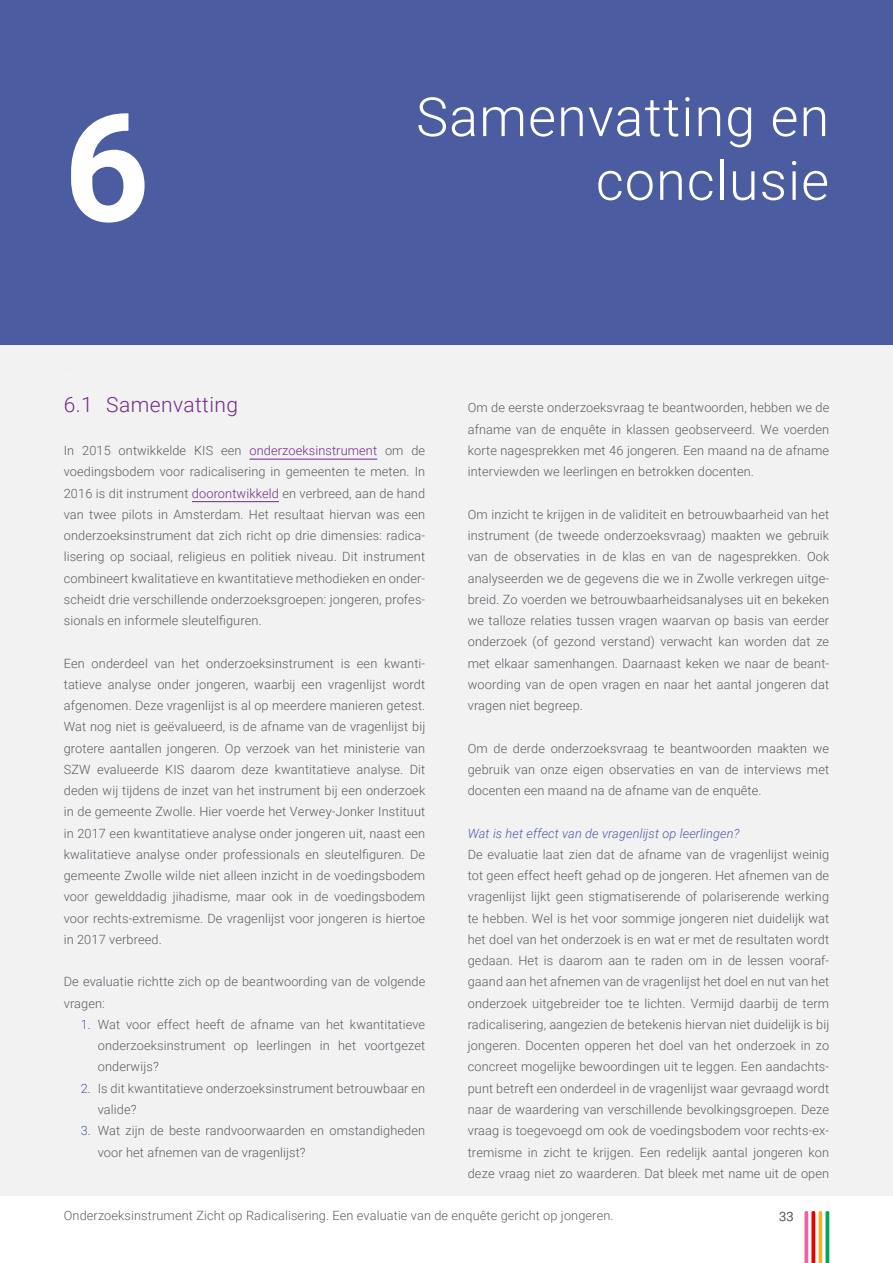
<style>
.page{position:relative;width:893px;height:1263px;background:#fff}
.page>*{position:absolute;margin:0;border:0;box-sizing:border-box;transform-origin:0 0}
.t1{font:700 150px "Roboto";color:#fff}
.t2{font:300 54px "Roboto";letter-spacing:.02em;color:#fff}
.t3{font:300 21px "Roboto";letter-spacing:.02em;color:#712b87}
.t4{font:300 12.75px/21.3px "Roboto";letter-spacing:.01em;color:#5a5c61;text-align:justify}
.t5{font:italic 300 12.75px "Roboto";letter-spacing:.01em;color:#4b5ca1}
.s1{color:#712b87}
.s2{color:#4b5ca1}
</style>
<div class="page">
<div style="left:0;top:344px;width:893px;height:852px;background:#f2f2f3"></div>
<div style="left:0;top:0;width:893px;height:344px;background:#4b5ca1"></div>
<svg style="left:805px;top:1211px;width:24px;height:52px"></svg>
<hr style="left:249px;top:459px;width:128px;height:1px;background:#712b87">
<hr style="left:192px;top:501px;width:87px;height:1px;background:#712b87">
<h1 class="t1" style="left:64px;top:63px;width:88px">6</h1>
<h2 class="t2" style="left:416px;top:79px;width:415px">Samenvatting en</h2>
<h2 class="t2" style="left:596px;top:143px;width:235px">conclusie</h2>
<h3 class="t3" style="left:64px;top:390px;width:176px">6.1 Samenvatting</h3>
<p class="t4" style="left:64px;top:439px;width:363px">In 2015 ontwikkelde KIS een <span class="s1">onderzoeksinstrument</span> om de voedingsbodem voor radicalisering in gemeenten te meten. In 2016 is dit instrument <span class="s1">doorontwikkeld</span> en verbreed, aan de hand van twee pilots in Amsterdam. Het resultaat hiervan was een onderzoeksinstrument dat zich richt op drie dimensies: radica&shy;lisering op sociaal, religieus en politiek niveau. Dit instrument combineert kwalitatieve en kwantitatieve methodieken en onder&shy;scheidt drie verschillende onderzoeksgroepen: jongeren, profes&shy;sionals en informele sleutelfiguren.</p>
<p class="t4" style="left:64px;top:652px;width:363px">Een onderdeel van het onderzoeksinstrument is een kwanti&shy;tatieve analyse onder jongeren, waarbij een vragenlijst wordt afgenomen. Deze vragenlijst is al op meerdere manieren getest.<br>Wat nog niet is geëvalueerd, is de afname van de vragenlijst bij grotere aantallen jongeren. Op verzoek van het ministerie van SZW evalueerde KIS daarom deze kwantitatieve analyse. Dit deden wij tijdens de inzet van het instrument bij een onderzoek in de gemeente Zwolle. Hier voerde het Verwey-Jonker Instituut in 2017 een kwantitatieve analyse onder jongeren uit, naast een kwalitatieve analyse onder professionals en sleutelfiguren. De gemeente Zwolle wilde niet alleen inzicht in de voedingsbodem voor gewelddadig jihadisme, maar ook in de voedingsbodem voor rechts-extremisme. De vragenlijst voor jongeren is hiertoe in 2017 verbreed.</p>
<p class="t4" style="left:64px;top:971px;width:363px">De evaluatie richtte zich op de beantwoording van de volgende vragen:</p>
<p class="t4" style="left:98px;top:1013px;width:329px;text-indent:-17px"><span class="s2">1.</span> Wat voor effect heeft de afname van het kwantitatieve onderzoeksinstrument op leerlingen in het voortgezet onderwijs?</p>
<p class="t4" style="left:98px;top:1077px;width:329px;text-indent:-17px"><span class="s2">2.</span> Is dit kwantitatieve onderzoeksinstrument betrouwbaar en valide?</p>
<p class="t4" style="left:98px;top:1119px;width:329px;text-indent:-17px"><span class="s2">3.</span> Wat zijn de beste randvoorwaarden en omstandigheden voor het afnemen van de vragenlijst?</p>
<p class="t4" style="left:468px;top:397px;width:363px">Om de eerste onderzoeksvraag te beantwoorden, hebben we de afname van de enquête in klassen geobserveerd. We voerden korte nagesprekken met 46 jongeren. Een maand na de afname interviewden we leerlingen en betrokken docenten.</p>
<p class="t4" style="left:468px;top:503px;width:363px">Om inzicht te krijgen in de validiteit en betrouwbaarheid van het instrument (de tweede onderzoeksvraag) maakten we gebruik van de observaties in de klas en van de nagesprekken. Ook analyseerden we de gegevens die we in Zwolle verkregen uitge&shy;breid. Zo voerden we betrouwbaarheidsanalyses uit en bekeken we talloze relaties tussen vragen waarvan op basis van eerder onderzoek (of gezond verstand) verwacht kan worden dat ze met elkaar samenhangen. Daarnaast keken we naar de beant&shy;woording van de open vragen en naar het aantal jongeren dat vragen niet begreep.</p>
<p class="t4" style="left:468px;top:737px;width:363px">Om de derde onderzoeksvraag te beantwoorden maakten we gebruik van onze eigen observaties en van de interviews met docenten een maand na de afname van de enquête.</p>
<p class="t5" style="left:468px;top:824px;width:273px">Wat is het effect van de vragenlijst op leerlingen?</p>
<p class="t4" style="left:468px;top:843px;width:363px">De evaluatie laat zien dat de afname van de vragenlijst weinig tot geen effect heeft gehad op de jongeren. Het afnemen van de vragenlijst lijkt geen stigmatiserende of polariserende werking te hebben. Wel is het voor sommige jongeren niet duidelijk wat het doel van het onderzoek is en wat er met de resultaten wordt gedaan. Het is daarom aan te raden om in de lessen vooraf&shy;gaand aan het afnemen van de vragenlijst het doel en nut van het onderzoek uitgebreider toe te lichten. Vermijd daarbij de term radicalisering, aangezien de betekenis hiervan niet duidelijk is bij jongeren. Docenten opperen het doel van het onderzoek in zo concreet mogelijke bewoordingen uit te leggen. Een aandachts&shy;punt betreft een onderdeel in de vragenlijst waar gevraagd wordt naar de waardering van verschillende bevolkingsgroepen. Deze vraag is toegevoegd om ook de voedingsbodem voor rechts-ex&shy;tremisme in zicht te krijgen. Een redelijk aantal jongeren kon deze vraag niet zo waarderen. Dat bleek met name uit de open</p>
<p class="t4" style="left:64px;top:1205px;width:551px">Onderzoeksinstrument Zicht op Radicalisering. Een evaluatie van de enquête gericht op jongeren.</p>
<p class="t4" style="left:779px;top:1205px;width:16px">33</p>
</div>
